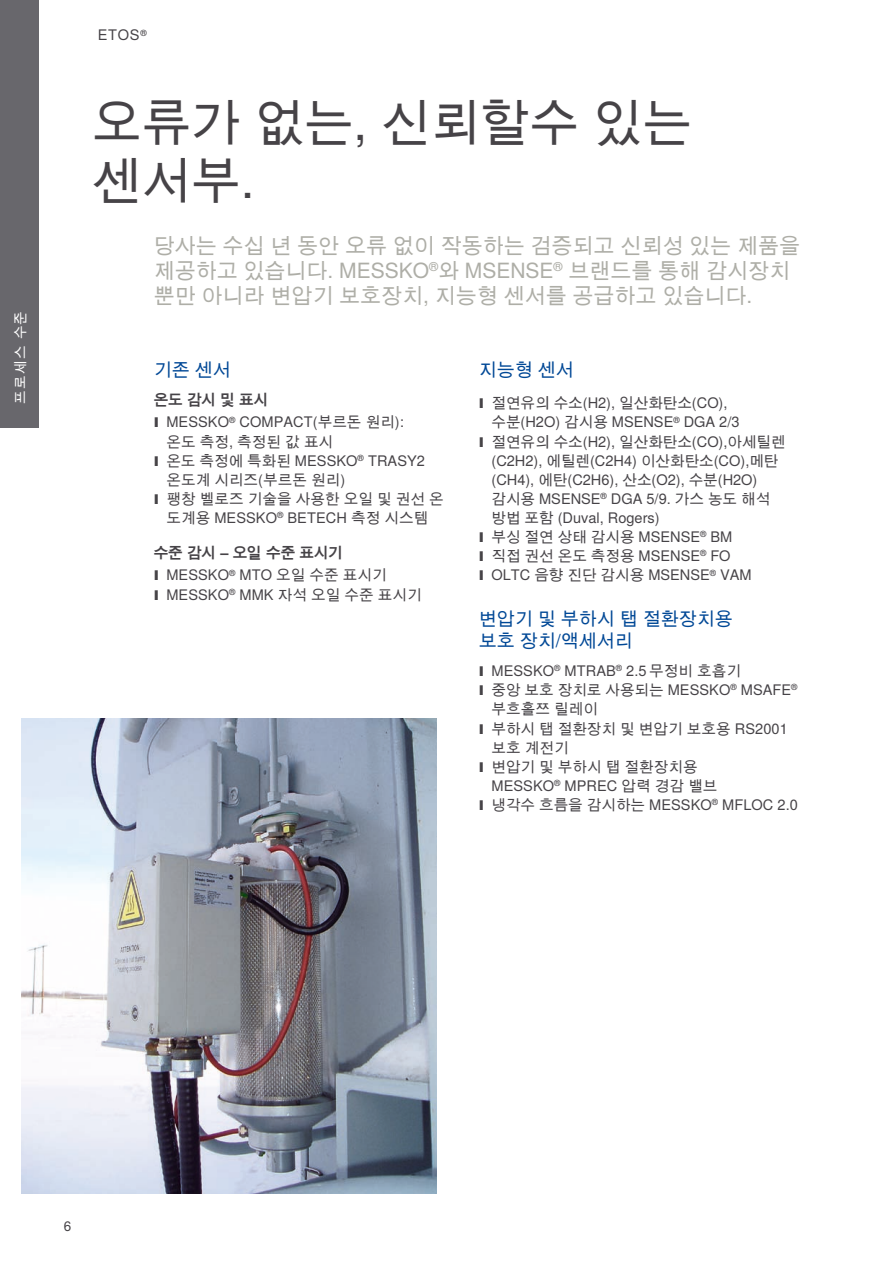
<style>
.page{position:relative;width:893px;height:1263px;background:#fff}
.page>*{position:absolute;margin:0;border:0;box-sizing:border-box;transform-origin:0 0}
.t1{font:49.5px/57.4px "Nimbus Sans Global";color:#464347}
.t2{font:21px/24.8px "Nimbus Sans Global";color:#aeaea7}
.t3{font:18px/22.5px "Nimbus Sans Global";color:#004896}
.t4{font:14.55px/22.2px "Nimbus Sans Global";letter-spacing:.005em;color:#464347}
.t5{font:13.5px "Nimbus Sans Global";letter-spacing:.1em;color:#fff}
.t6{font:13.5px "Nimbus Sans Global";color:#464347}
.s1{font-weight:700}
.s2{font-family:"Arial";font-weight:900;font-size:13.5px}
</style>
<div class="page">
<div style="left:0;top:0;width:38px;height:427px;background:#68676c"></div>
<img style="left:21px;top:719px;width:416px;height:474px">
<p class="t5" style="left:13px;top:404px;width:94px;rotate:-90deg">프로세스 수준</p>
<p class="t4" style="left:98px;top:24px;width:50px">ETOS<sup>®</sup></p>
<h1 class="t1" style="left:92px;top:95px;width:601px">오류가 없는, 신뢰할수 있는 센서부.</h1>
<h2 class="t2" style="left:154px;top:234px;width:648px">당사는 수십 년 동안 오류 없이 작동하는 검증되고 신뢰성 있는 제품을 제공하고 있습니다. MESSKO<sup>®</sup>와 MSENSE<sup>®</sup> 브랜드를 통해 감시장치 뿐만 아니라 변압기 보호장치, 지능형 센서를 공급하고 있습니다.</h2>
<p class="t3" style="left:154px;top:358px;width:79px">기존 센서</p>
<p class="t4" style="left:154px;top:389px;width:252px"><span class="s1">온도 감시 및 표시<br></span><span class="s2">I</span> MESSKO<sup>®</sup> COMPACT(부르돈 원리):</p>
<p class="t4" style="left:166px;top:430px;width:168px">온도 측정, 측정된 값 표시</p>
<p class="t4" style="left:154px;top:449px;width:273px"><span class="s2">I</span> 온도 측정에 특화된 MESSKO<sup>®</sup> TRASY2</p>
<p class="t4" style="left:166px;top:469px;width:180px">온도계 시리즈(부르돈 원리)</p>
<p class="t4" style="left:154px;top:488px;width:292px"><span class="s2">I</span> 팽창 벨로즈 기술을 사용한 오일 및 권선 온</p>
<p class="t4" style="left:166px;top:507px;width:263px">도계용 MESSKO<sup>®</sup> BETECH 측정 시스템</p>
<p class="t4" style="left:154px;top:542px;width:235px"><span class="s1">수준 감시 – 오일 수준 표시기<br></span><span class="s2">I</span> MESSKO<sup>®</sup> MTO 오일 수준 표시기</p>
<p class="t4" style="left:154px;top:583px;width:270px"><span class="s2">I</span> MESSKO<sup>®</sup> MMK 자석 오일 수준 표시기</p>
<p class="t3" style="left:479px;top:358px;width:97px">지능형 센서</p>
<p class="t4" style="left:479px;top:392px;width:250px"><span class="s2">I</span> 절연유의 수소(H2), 일산화탄소(CO),</p>
<p class="t4" style="left:491px;top:411px;width:250px">수분(H2O) 감시용 MSENSE<sup>®</sup> DGA 2/3</p>
<p class="t4" style="left:479px;top:430px;width:308px"><span class="s2">I</span> 절연유의 수소(H2), 일산화탄소(CO),아세틸렌</p>
<p class="t4" style="left:491px;top:449px;width:288px">(C2H2), 에틸렌(C2H4) 이산화탄소(CO),메탄</p>
<p class="t4" style="left:491px;top:469px;width:267px">(CH4), 에탄(C2H6), 산소(O2), 수분(H2O)</p>
<p class="t4" style="left:491px;top:488px;width:280px">감시용 MSENSE<sup>®</sup> DGA 5/9. 가스 농도 해석</p>
<p class="t4" style="left:491px;top:507px;width:170px">방법 포함 (Duval, Rogers)</p>
<p class="t4" style="left:479px;top:526px;width:255px"><span class="s2">I</span> 부싱 절연 상태 감시용 MSENSE<sup>®</sup> BM</p>
<p class="t4" style="left:479px;top:545px;width:253px"><span class="s2">I</span> 직접 권선 온도 측정용 MSENSE<sup>®</sup> FO</p>
<p class="t4" style="left:479px;top:564px;width:274px"><span class="s2">I</span> OLTC 음향 진단 감시용 MSENSE<sup>®</sup> VAM</p>
<p class="t3" style="left:479px;top:607px;width:256px">변압기 및 부하시 탭 절환장치용 보호 장치/액세서리</p>
<p class="t4" style="left:479px;top:660px;width:264px"><span class="s2">I</span> MESSKO<sup>®</sup> MTRAB<sup>®</sup> 2.5 무정비 호흡기</p>
<p class="t4" style="left:479px;top:679px;width:320px"><span class="s2">I</span> 중앙 보호 장치로 사용되는 MESSKO<sup>®</sup> MSAFE<sup>®</sup></p>
<p class="t4" style="left:491px;top:698px;width:108px">부흐홀쯔 릴레이</p>
<p class="t4" style="left:479px;top:717px;width:311px"><span class="s2">I</span> 부하시 탭 절환장치 및 변압기 보호용 RS2001</p>
<p class="t4" style="left:491px;top:736px;width:79px">보호 계전기</p>
<p class="t4" style="left:479px;top:756px;width:220px"><span class="s2">I</span> 변압기 및 부하시 탭 절환장치용</p>
<p class="t4" style="left:491px;top:775px;width:228px">MESSKO<sup>®</sup> MPREC 압력 경감 밸브</p>
<p class="t4" style="left:479px;top:794px;width:321px"><span class="s2">I</span> 냉각수 흐름을 감시하는 MESSKO<sup>®</sup> MFLOC 2.0</p>
<p class="t6" style="left:64px;top:1218px;width:9px">6</p>
</div>
